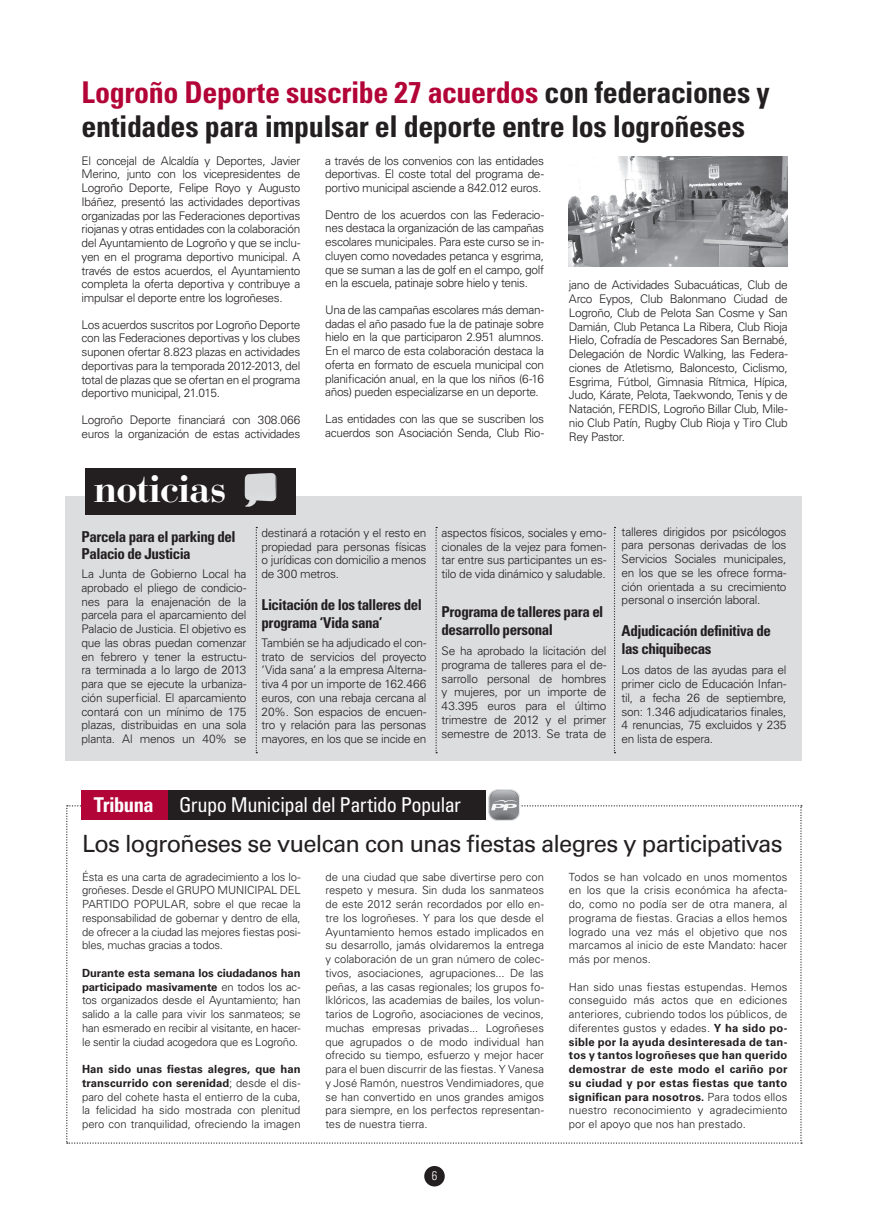
<style>
.page{position:relative;width:869px;height:1226px;background:#fff}
.page>*{position:absolute;margin:0;border:0;box-sizing:border-box;transform-origin:0 0}
.titular_central{font:700 38.62px "Bauer Bodoni Std";letter-spacing:-.035em;color:#fff}
._2_Ladillo{font:700 condensed 30px/33.8px "Univers LT Std";letter-spacing:-.015em;color:#231f20}
._1_texto{font:23.75px "Univers LT Std";letter-spacing:-.035em;color:#231f20}
.titular_central-2{font:condensed 20.38px "Univers LT Std";letter-spacing:-.025em;color:#fff}
.titular_central-3{font:700 condensed 20.38px "Univers LT Std";letter-spacing:-.025em;color:#fff}
.titular_central-4{font:700 condensed 15px/17.5px "Univers LT Std";letter-spacing:-.03em;color:#231f20}
.t1{font:300 condensed 12.5px "Univers LT Std";color:#fff}
._1_texto-2{font:300 11.88px/13.8px "Univers LT Std";letter-spacing:-.03em;color:#231f20;text-align:justify}
.titular_central-5{font:300 11.88px/13.8px "Univers LT Std";letter-spacing:-.025em;color:#231f20;text-align:justify}
._1_texto-3{font:300 11.25px/13.8px "Univers LT Std";letter-spacing:-.005em;color:#231f20;text-align:justify}
.s1{color:#b30437}
.s2{font-weight:700}
</style>
<div class="page">
<div style="left:424px;top:1166px;width:20px;height:20px;background:#231f20;border-radius:50%"></div>
<svg style="left:66px;top:805px;width:735px;height:339px"></svg>
<div style="left:485px;top:790px;width:33px;height:30px;background:#fff"></div>
<div style="left:81px;top:790px;width:87px;height:30px;background:#b30437"></div>
<div style="left:168px;top:790px;width:317px;height:30px;background:#231f20"></div>
<img style="left:488px;top:790px;width:31px;height:31px">
<div style="left:65px;top:497px;width:736px;height:264px;background:#dcdddf"></div>
<div style="left:85px;top:468px;width:210px;height:46px;background:#231f20"></div>
<img style="left:244px;top:473px;width:33px;height:34px">
<svg style="left:255px;top:527px;width:2px;height:226px"></svg>
<svg style="left:435px;top:527px;width:2px;height:226px"></svg>
<svg style="left:614px;top:527px;width:1px;height:226px"></svg>
<img style="left:568px;top:156px;width:219px;height:111px">
<p class="_2_Ladillo" style="left:81px;top:76px;width:689px"><span class="s1">Logroño Deporte suscribe 27 acuerdos</span> con federaciones y entidades para impulsar el deporte entre los logroñeses</p>
<p class="_1_texto-2" style="left:81px;top:154px;width:220px">El concejal de Alcaldía y Deportes, Javier Merino, junto con los vicepresidentes de Logroño Deporte, Felipe Royo y Augusto Ibáñez, presentó las actividades deportivas organizadas por las Federaciones deportivas riojanas y otras entidades con la colaboración del Ayuntamiento de Logroño y que se inclu&shy;yen en el programa deportivo municipal. A través de estos acuerdos, el Ayuntamiento completa la oferta deportiva y contribuye a impulsar el deporte entre los logroñeses.</p>
<p class="_1_texto-2" style="left:81px;top:318px;width:220px">Los acuerdos suscritos por Logroño Deporte con las Federaciones deportivas y los clubes suponen ofertar 8.823 plazas en actividades deportivas para la temporada 2012-2013, del total de plazas que se ofertan en el programa deportivo municipal, 21.015.</p>
<p class="_1_texto-2" style="left:81px;top:413px;width:220px">Logroño Deporte financiará con 308.066 euros la organización de estas actividades</p>
<p class="_1_texto-2" style="left:325px;top:154px;width:220px">a través de los convenios con las entidades deportivas. El coste total del programa de&shy;portivo municipal asciende a 842.012 euros.</p>
<p class="_1_texto-2" style="left:325px;top:208px;width:220px">Dentro de los acuerdos con las Federacio&shy;nes destaca la organización de las campañas escolares municipales. Para este curso se in&shy;cluyen como novedades petanca y esgrima, que se suman a las de golf en el campo, golf en la escuela, patinaje sobre hielo y tenis.</p>
<p class="_1_texto-2" style="left:325px;top:303px;width:220px">Una de las campañas escolares más deman&shy;dadas el año pasado fue la de patinaje sobre hielo en la que participaron 2.951 alumnos.<br>En el marco de esta colaboración destaca la oferta en formato de escuela municipal con planificación anual, en la que los niños (6-16 años) pueden especializarse en un deporte.</p>
<p class="_1_texto-2" style="left:325px;top:412px;width:220px">Las entidades con las que se suscriben los acuerdos son Asociación Senda, Club Rio-</p>
<p class="_1_texto-2" style="left:568px;top:278px;width:220px">jano de Actividades Subacuáticas, Club de Arco Eypos, Club Balonmano Ciudad de Logroño, Club de Pelota San Cosme y San Damián, Club Petanca La Ribera, Club Rioja Hielo, Cofradía de Pescadores San Bernabé, Delegación de Nordic Walking, las Federa&shy;ciones de Atletismo, Baloncesto, Ciclismo, Esgrima, Fútbol, Gimnasia Rítmica, Hípica, Judo, Kárate, Pelota, Taekwondo, Tenis y de Natación, FERDIS, Logroño Billar Club, Mile&shy;nio Club Patín, Rugby Club Rioja y Tiro Club Rey Pastor.</p>
<p class="titular_central" style="left:94px;top:466px;width:134px">noticias</p>
<p class="titular_central-4" style="left:81px;top:527px;width:156px">Parcela para el parking del<br>Palacio de Justicia</p>
<p class="_1_texto-2" style="left:81px;top:567px;width:166px">La Junta de Gobierno Local ha aprobado el pliego de condicio&shy;nes para la enajenación de la parcela para el aparcamiento del Palacio de Justicia. El objetivo es que las obras puedan comenzar en febrero y tener la estructu&shy;ra terminada a lo largo de 2013 para que se ejecute la urbaniza&shy;ción superficial. El aparcamiento contará con un mínimo de 175 plazas, distribuidas en una sola planta. Al menos un 40% se</p>
<p class="_1_texto-2" style="left:261px;top:526px;width:166px">destinará a rotación y el resto en propiedad para personas físicas o jurídicas con domicilio a menos de 300 metros.</p>
<p class="titular_central-4" style="left:261px;top:596px;width:162px">Licitación de los talleres del programa ‘Vida sana’</p>
<p class="_1_texto-2" style="left:261px;top:636px;width:166px">También se ha adjudicado el con&shy;trato de servicios del proyecto ‘Vida sana’ a la empresa Alterna&shy;tiva 4 por un importe de 162.466 euros, con una rebaja cercana al 20%. Son espacios de encuen&shy;tro y relación para las personas mayores, en los que se incide en</p>
<p class="_1_texto-2" style="left:441px;top:526px;width:166px">aspectos físicos, sociales y emo&shy;cionales de la vejez para fomen&shy;tar entre sus participantes un es&shy;tilo de vida dinámico y saludable.</p>
<p class="titular_central-4" style="left:441px;top:603px;width:163px">Programa de talleres para el desarrollo personal</p>
<p class="titular_central-5" style="left:441px;top:644px;width:166px">Se ha aprobado la licitación del programa de talleres para el de&shy;sarrollo personal de hombres y mujeres, por un importe de 43.395 euros para el último trimestre de 2012 y el primer semestre de 2013. Se trata de</p>
<p class="titular_central-5" style="left:621px;top:524px;width:166px">talleres dirigidos por psicólogos para personas derivadas de los Servicios Sociales municipales, en los que se les ofrece forma&shy;ción orientada a su crecimiento personal o inserción laboral.</p>
<p class="titular_central-4" style="left:621px;top:622px;width:151px">Adjudicación definitiva de las chiquibecas</p>
<p class="_1_texto-2" style="left:621px;top:663px;width:166px">Los datos de las ayudas para el primer ciclo de Educación Infan&shy;til, a fecha 26 de septiembre, son: 1.346 adjudicatarios finales, 4 renuncias, 75 excluidos y 235 en lista de espera.</p>
<p class="titular_central-3" style="left:94px;top:792px;width:61px">Tribuna</p>
<p class="titular_central-2" style="left:179px;top:791px;width:283px">Grupo Municipal del Partido Popular</p>
<p class="_1_texto" style="left:82px;top:829px;width:701px">Los logroñeses se vuelcan con unas fiestas alegres y participativas</p>
<p class="_1_texto-3" style="left:82px;top:870px;width:220px">Ésta es una carta de agradecimiento a los lo&shy;groñeses. Desde el GRUPO MUNICIPAL DEL PARTIDO POPULAR, sobre el que recae la responsabilidad de gobernar y dentro de ella, de ofrecer a la ciudad las mejores fiestas posi&shy;bles, muchas gracias a todos.</p>
<p class="_1_texto-3" style="left:82px;top:966px;width:220px"><span class="s2">Durante esta semana los ciudadanos han participado masivamente</span> en todos los ac&shy;tos organizados desde el Ayuntamiento; han salido a la calle para vivir los sanmateos; se han esmerado en recibir al visitante, en hacer&shy;le sentir la ciudad acogedora que es Logroño.</p>
<p class="_1_texto-3" style="left:82px;top:1062px;width:220px"><span class="s2">Han sido unas fiestas alegres, que han transcurrido con serenidad</span>; desde el dis&shy;paro del cohete hasta el entierro de la cuba, la felicidad ha sido mostrada con plenitud pero con tranquilidad, ofreciendo la imagen</p>
<p class="_1_texto-3" style="left:325px;top:870px;width:220px">de una ciudad que sabe divertirse pero con respeto y mesura. Sin duda los sanmateos de este 2012 serán recordados por ello en&shy;tre los logroñeses. Y para los que desde el Ayuntamiento hemos estado implicados en su desarrollo, jamás olvidaremos la entrega y colaboración de un gran número de colec&shy;tivos, asociaciones, agrupaciones... De las peñas, a las casas regionales; los grupos fo&shy;lklóricos, las academias de bailes, los volun&shy;tarios de Logroño, asociaciones de vecinos, muchas empresas privadas... Logroñeses que agrupados o de modo individual han ofrecido su tiempo, esfuerzo y mejor hacer para el buen discurrir de las fiestas. Y Vanesa y José Ramón, nuestros Vendimiadores, que se han convertido en unos grandes amigos para siempre, en los perfectos representan&shy;tes de nuestra tierra.</p>
<p class="_1_texto-3" style="left:568px;top:870px;width:220px">Todos se han volcado en unos momentos en los que la crisis económica ha afecta&shy;do, como no podía ser de otra manera, al programa de fiestas. Gracias a ellos hemos logrado una vez más el objetivo que nos marcamos al inicio de este Mandato: hacer más por menos.</p>
<p class="_1_texto-3" style="left:568px;top:980px;width:220px">Han sido unas fiestas estupendas. Hemos conseguido más actos que en ediciones anteriores, cubriendo todos los públicos, de diferentes gustos y edades. <span class="s2">Y ha sido po&shy;sible por la ayuda desinteresada de tan&shy;tos y tantos logroñeses que han querido demostrar de este modo el cariño por su ciudad y por estas fiestas que tanto significan para nosotros.</span> Para todos ellos nuestro reconocimiento y agradecimiento por el apoyo que nos han prestado.</p>
<p class="t1" style="left:431px;top:1168px;width:7px">6</p>
</div>
